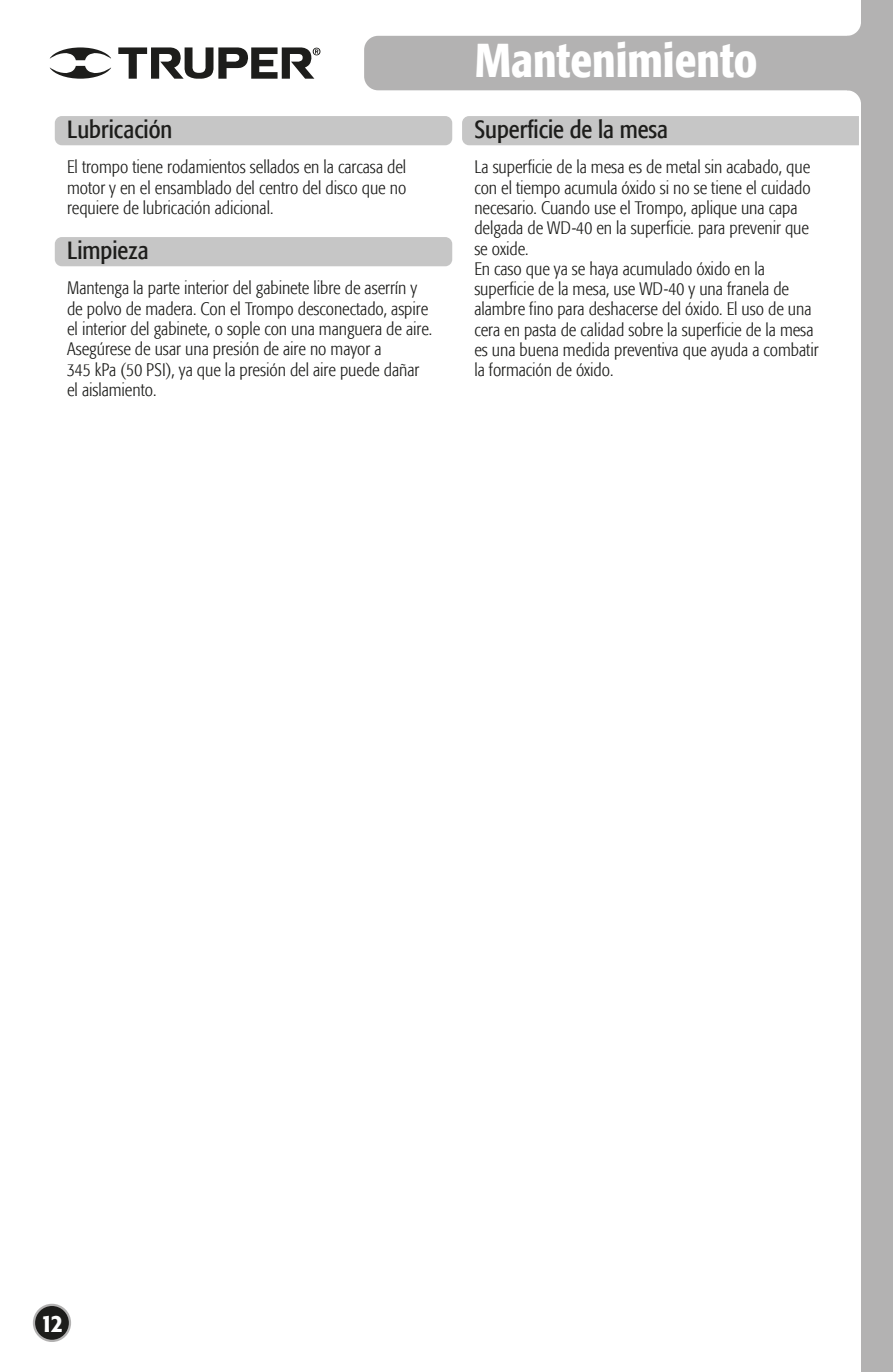
<style>
.page{position:relative;width:893px;height:1372px;background:#fff}
.page>*{position:absolute;margin:0;border:0;box-sizing:border-box;transform-origin:0 0}
.t1{font:500 condensed 47.25px "Formata";color:#fff}
.t2{font:condensed 24.75px "Formata";color:#1d1d1b}
.t3{font:500 condensed 24.75px "Formata";color:#fff}
.t4{font:300 condensed 18px/20.2px "Formata";color:#1d1d1b}
</style>
<div class="page">
<div style="left:861px;top:0;width:32px;height:1371px;background:#b3b2b2"></div>
<div style="left:364px;top:36px;width:497px;height:54px;background:#b3b2b2;border-radius:14px"></div>
<svg style="left:847px;top:24px;width:14px;height:78px"></svg>
<svg style="left:50px;top:47px;width:270px;height:32px"></svg>
<div style="left:34px;top:1304px;width:36px;height:36px;background:#1d1d1b;border-radius:50%"></div>
<div style="left:33px;top:1303px;width:38px;height:38px;border:2px solid #b3b2b2;border-radius:50%"></div>
<div style="left:55px;top:116px;width:397px;height:29px;background:#c6c6c6;border-radius:7px"></div>
<div style="left:462px;top:116px;width:397px;height:29px;background:#c6c6c6"></div>
<div style="left:55px;top:237px;width:397px;height:29px;background:#c6c6c6;border-radius:7px"></div>
<h2 class="t2" style="left:67px;top:115px;width:107px">Lubricación</h2>
<p class="t4" style="left:67px;top:157px;width:341px;text-align:justify">El trompo tiene rodamientos sellados en la carcasa del motor y en el ensamblado del centro del disco que no requiere de lubricación adicional.</p>
<h2 class="t2" style="left:67px;top:236px;width:83px">Limpieza</h2>
<p class="t4" style="left:67px;top:278px;width:367px">Mantenga la parte interior del gabinete libre de aserrín y de polvo de madera. Con el Trompo desconectado, aspire el interior del gabinete, o sople con una manguera de aire.<br>Asegúrese de usar una presión de aire no mayor a<br>345 kPa (50 PSI), ya que la presión del aire puede dañar el aislamiento.</p>
<h1 class="t1" style="left:475px;top:32px;width:284px">Mantenimiento</h1>
<h2 class="t2" style="left:474px;top:115px;width:195px">Superficie de la mesa</h2>
<p class="t4" style="left:474px;top:157px;width:346px">La superficie de la mesa es de metal sin acabado, que con el tiempo acumula óxido si no se tiene el cuidado necesario. Cuando use el Trompo, aplique una capa delgada de WD-40 en la superficie. para prevenir que se oxide.<br>En caso que ya se haya acumulado óxido en la superficie de la mesa, use WD-40 y una franela de alambre fino para deshacerse del óxido. El uso de una cera en pasta de calidad sobre la superficie de la mesa es una buena medida preventiva que ayuda a combatir la formación de óxido.</p>
<h2 class="t3" style="left:41px;top:1307px;width:23px">12</h2>
</div>
